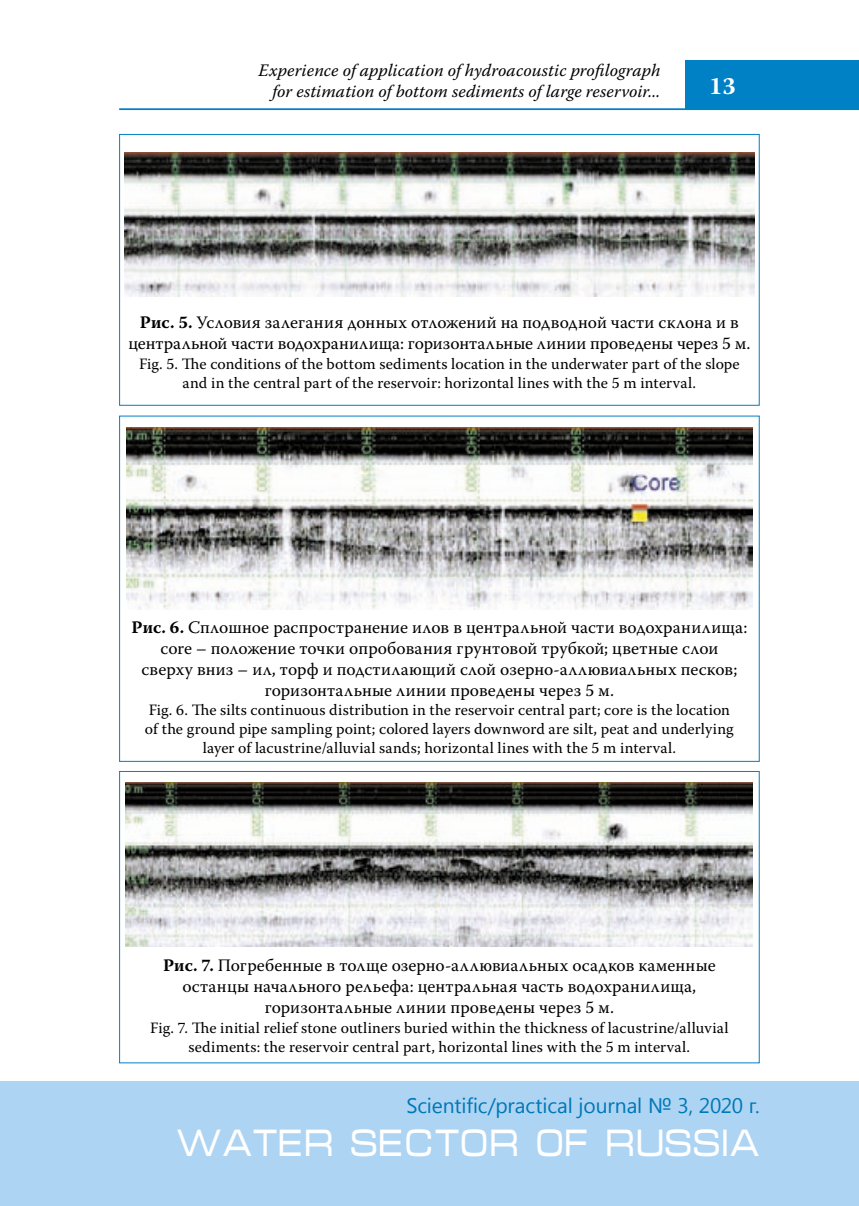
<style>
.page{position:relative;width:859px;height:1206px;background:#fff}
.page>*{position:absolute;margin:0;border:0;box-sizing:border-box;transform-origin:0 0}
.t1{font:38.5px "Micra C";color:#fff;scale:.83 1}
.t2{font:700 24.5px "Warnock Pro";color:#fff}
.t3{font:21px "Segoe UI";letter-spacing:-.005em;color:#0077b6}
.t4{font:17.5px/21px "Warnock Pro";letter-spacing:.005em;color:#000;text-align:center}
.t5{font:italic 17.5px/21px "Warnock Pro";letter-spacing:.005em;color:#000;text-align:right}
.t6{font:15.75px/19.2px "Warnock Pro";letter-spacing:.01em;color:#000;text-align:center}
.s1{font-weight:700}
</style>
<div class="page">
<hr style="left:119px;top:108px;width:739px;height:2px;background:#0080c5">
<div style="left:685px;top:60px;width:173px;height:50px;background:#0080c5"></div>
<div style="left:0;top:1081px;width:858px;height:124px;background:#add4f3"></div>
<div style="left:119px;top:134px;width:640px;height:272px;border:1px solid #0080c5"></div>
<img style="left:124px;top:152px;width:630px;height:144px">
<img style="left:126px;top:782px;width:626px;height:164px">
<img style="left:126px;top:427px;width:626px;height:182px">
<p class="t5" style="left:258px;top:59px;width:403px">Experience of application of hydroacoustic profilograph for estimation of bottom sediments of large reservoir...</p>
<h2 class="t2" style="left:708px;top:71px;width:28px">13</h2>
<p class="t4" style="left:128px;top:312px;width:623px"><span class="s1">Рис. 5.</span> Условия залегания донных отложений на подводной части склона и в центральной части водохранилища: горизонтальные линии проведены через 5 м.</p>
<p class="t6" style="left:139px;top:354px;width:602px">Fig. 5. The conditions of the bottom sediments location in the underwater part of the slope and in the central part of the reservoir: horizontal lines with the 5 m interval.</p>
<p class="t4" style="left:131px;top:616px;width:617px"><span class="s1">Рис. 6.</span> Сплошное распространение илов в центральной части водохранилища: core – положение точки опробования грунтовой трубкой; цветные слои<br>сверху вниз – ил, торф и подстилающий слой озерно-аллювиальных песков; горизонтальные линии проведены через 5 м.</p>
<p class="t6" style="left:145px;top:699px;width:590px">Fig. 6. The silts continuous distribution in the reservoir central part; core is the location of the ground pipe sampling point; colored layers downword are silt, peat and underlying layer of lacustrine/alluvial sands; horizontal lines with the 5 m interval.</p>
<p class="t4" style="left:163px;top:954px;width:554px"><span class="s1">Рис. 7.</span> Погребенные в толще озерно-аллювиальных осадков каменные останцы начального рельефа: центральная часть водохранилища, горизонтальные линии проведены через 5 м.</p>
<p class="t6" style="left:150px;top:1017px;width:579px">Fig. 7. The initial relief stone outliners buried within the thickness of lacustrine/alluvial sediments: the reservoir central part, horizontal lines with the 5 m interval.</p>
<h3 class="t3" style="left:406px;top:1090px;width:354px">scientific/practical journal № 3, 2020 г.</h3>
<h1 class="t1" style="left:175px;top:1126px;width:705px">WATER SECTOR OF RUSSIA</h1>
</div>
